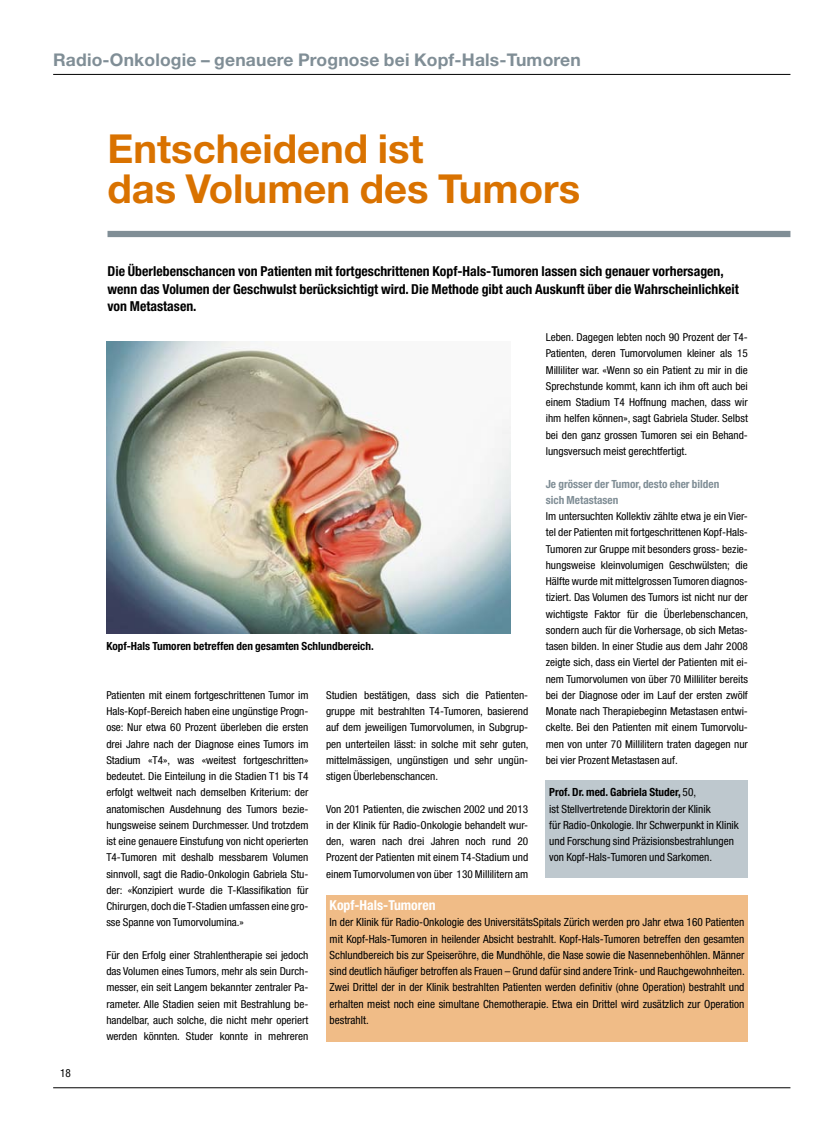
<style>
.page{position:relative;width:833px;height:1134px;background:#fff}
.page>*{position:absolute;margin:0;border:0;box-sizing:border-box;transform-origin:0 0}
.t1{font:700 40px/40px "Helvetica Neue LT Pro";color:#d97200}
.t2{font:700 17.5px "Helvetica Neue LT Pro";letter-spacing:.01em;color:#808e96}
.t3{font:700 condensed 13.75px/17.5px "Helvetica Neue LT Pro";color:#000}
.t4{font:700 condensed 13.75px "Helvetica Neue LT Pro";color:#fff}
.t5{font:condensed 11.25px/16.2px "Helvetica Neue LT Pro";color:#000}
.t6{font:700 condensed 11.25px "Helvetica Neue LT Pro";color:#000}
.t7{font:700 condensed 11.25px/16.2px "Helvetica Neue LT Pro";color:#808e96}
.t8{font:condensed 10.88px/16.2px "Helvetica Neue LT Pro";color:#000;text-align:justify}
.s1{font-weight:700}
</style>
<div class="page">
<hr style="left:53px;top:74px;width:737px;height:1px;background:#000">
<hr style="left:53px;top:1087px;width:737px;height:1px;background:#000">
<div style="left:107px;top:231px;width:683px;height:6px;background:#808e96"></div>
<img style="left:106px;top:341px;width:404px;height:293px">
<div style="left:546px;top:780px;width:202px;height:97px;background:#bec8ce"></div>
<div style="left:326px;top:895px;width:422px;height:147px;background:#f0bc87"></div>
<h2 class="t2" style="left:53px;top:48px;width:529px">Radio-Onkologie – genauere Prognose bei Kopf-Hals-Tumoren</h2>
<h1 class="t1" style="left:107px;top:127px;width:474px">Entscheidend ist<br>das Volumen des Tumors</h1>
<p class="t3" style="left:107px;top:263px;width:633px">Die Überlebenschancen von Patienten mit fortgeschrittenen Kopf-Hals-Tumoren lassen sich genauer vorhersagen, wenn das Volumen der Geschwulst berücksichtigt wird. Die Methode gibt auch Auskunft über die Wahrscheinlichkeit von Metastasen.</p>
<p class="t5" style="left:60px;top:1065px;width:12px">18</p>
<p class="t8" style="left:546px;top:329px;width:204px">Leben. Dagegen lebten noch 90 Prozent der T4- Patienten, deren Tumorvolumen kleiner als 15<br>Milliliter war. «Wenn so ein Patient zu mir in die Sprechstunde kommt, kann ich ihm oft auch bei einem Stadium T4 Hoffnung machen, dass wir ihm helfen können», sagt Gabriela Studer. Selbst bei den ganz grossen Tumoren sei ein Behand&shy;lungsversuch meist gerechtfertigt.</p>
<p class="t7" style="left:546px;top:475px;width:175px">Je grösser der Tumor, desto eher bilden sich Metastasen</p>
<p class="t8" style="left:546px;top:508px;width:204px">Im untersuchten Kollektiv zählte etwa je ein Vier&shy;tel der Patienten mit fortgeschrittenen Kopf-Hals-Tumoren zur Gruppe mit besonders gross- bezie&shy;hungsweise kleinvolumigen Geschwülsten; die Hälfte wurde mit mittelgrossen Tumoren diagnos&shy;tiziert. Das Volumen des Tumors ist nicht nur der wichtigste Faktor für die Überlebenschancen, sondern auch für die Vorhersage, ob sich Metas&shy;tasen bilden. In einer Studie aus dem Jahr 2008 zeigte sich, dass ein Viertel der Patienten mit ei&shy;nem Tumorvolumen von über 70 Milliliter bereits bei der Diagnose oder im Lauf der ersten zwölf Monate nach Therapiebeginn Metastasen entwi&shy;ckelte. Bei den Patienten mit einem Tumorvolu&shy;men von unter 70 Millilitern traten dagegen nur bei vier Prozent Metastasen auf.</p>
<p class="t6" style="left:106px;top:639px;width:269px">Kopf-Hals Tumoren betreffen den gesamten Schlundbereich.</p>
<p class="t8" style="left:326px;top:687px;width:204px;text-align:left">Studien bestätigen, dass sich die Patienten&shy;gruppe mit bestrahlten T4-Tumoren, basierend auf dem jeweiligen Tumorvolumen, in Subgrup&shy;pen unterteilen lässt: in solche mit sehr guten, mittelmässigen, ungünstigen und sehr ungün&shy;stigen Überlebenschancen.</p>
<p class="t8" style="left:326px;top:800px;width:204px">Von 201 Patienten, die zwischen 2002 und 2013 in der Klinik für Radio-Onkologie behandelt wur&shy;den, waren nach drei Jahren noch rund 20<br>Prozent der Patienten mit einem T4-Stadium und einem Tumorvolumen von über 130 Millilitern am</p>
<p class="t8" style="left:106px;top:687px;width:204px">Patienten mit einem fortgeschrittenen Tumor im Hals-Kopf-Bereich haben eine ungünstige Progn&shy;ose: Nur etwa 60 Prozent überleben die ersten drei Jahre nach der Diagnose eines Tumors im Stadium «T4», was «weitest fortgeschritten» bedeutet. Die Einteilung in die Stadien T1 bis T4 erfolgt weltweit nach demselben Kriterium: der anatomischen Ausdehnung des Tumors bezie&shy;hungsweise seinem Durchmesser. Und trotzdem ist eine genauere Einstufung von nicht operierten T4-Tumoren mit deshalb messbarem Volumen sinnvoll, sagt die Radio-Onkologin Gabriela Stu&shy;der: «Konzipiert wurde die T-Klassifikation für Chirurgen, doch die T-Stadien umfassen eine gro&shy;sse Spanne von Tumorvolumina.»</p>
<p class="t8" style="left:106px;top:947px;width:204px">Für den Erfolg einer Strahlentherapie sei jedoch das Volumen eines Tumors, mehr als sein Durch&shy;messer, ein seit Langem bekannter zentraler Pa&shy;rameter. Alle Stadien seien mit Bestrahlung be&shy;handelbar, auch solche, die nicht mehr operiert werden könnten. Studer konnte in mehreren</p>
<p class="t5" style="left:549px;top:784px;width:191px"><span class="s1">Prof. Dr. med. Gabriela Studer,</span> 50,<br>ist Stellvertretende Direktorin der Klinik<br>für Radio-Onkologie. Ihr Schwerpunkt in Klinik und Forschung sind Präzisionsbestrahlungen von Kopf-Hals-Tumoren und Sarkomen.</p>
<p class="t4" style="left:329px;top:897px;width:108px">Kopf-Hals-Tumoren</p>
<p class="t5" style="left:329px;top:914px;width:417px;text-align:justify">In der Klinik für Radio-Onkologie des UniversitätsSpitals Zürich werden pro Jahr etwa 160 Patienten mit Kopf-Hals-Tumoren in heilender Absicht bestrahlt. Kopf-Hals-Tumoren betreffen den gesamten Schlundbereich bis zur Speiseröhre, die Mundhöhle, die Nase sowie die Nasennebenhöhlen. Männer sind deutlich häufiger betroffen als Frauen – Grund dafür sind andere Trink- und Rauchgewohnheiten.<br>Zwei Drittel der in der Klinik bestrahlten Patienten werden definitiv (ohne Operation) bestrahlt und erhalten meist noch eine simultane Chemotherapie. Etwa ein Drittel wird zusätzlich zur Operation bestrahlt.</p>
</div>
